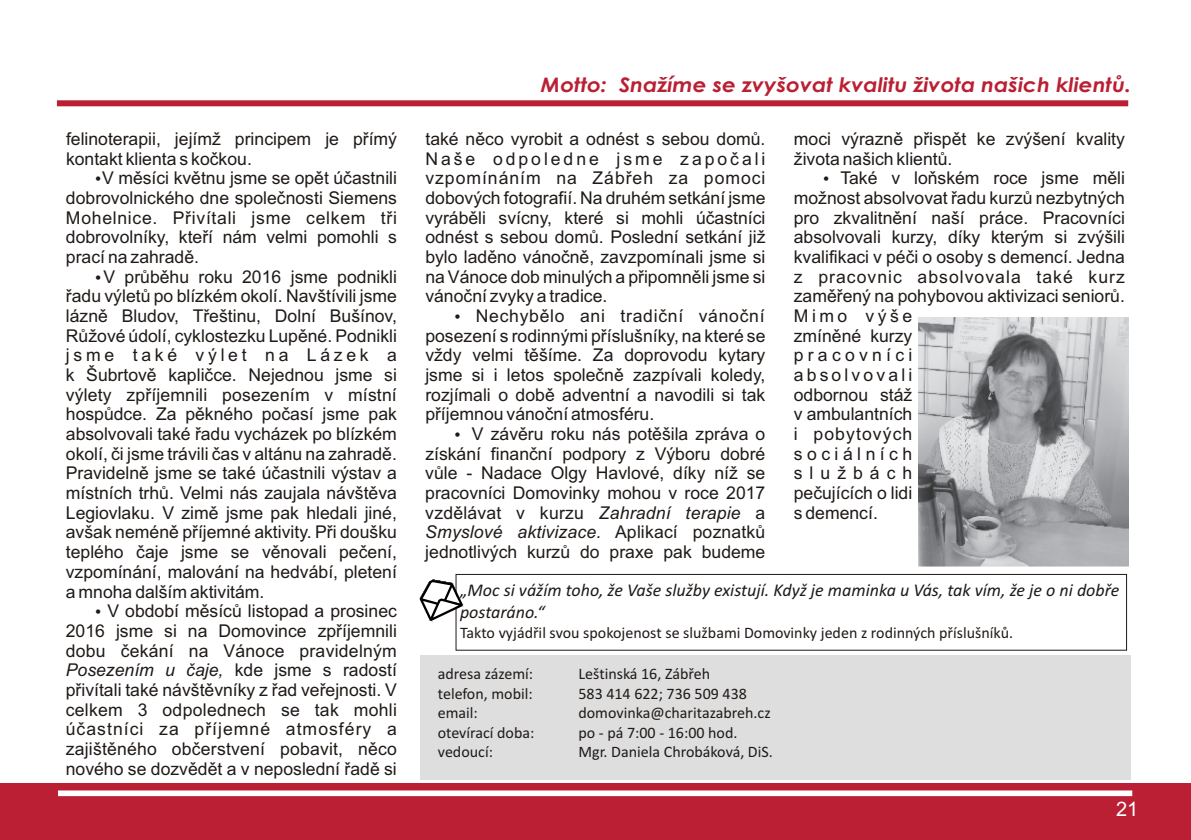
<style>
.page{position:relative;width:1191px;height:840px;background:#fff}
.page>*{position:absolute;margin:0;border:0;box-sizing:border-box;transform-origin:0 0}
.t1{font:italic 700 20px "Century Gothic";color:#ba1f33;scale:1.08 1}
.t2{font:20px "Arial";color:#fff}
.t3{font:italic 18px/22px "Calibri";color:#1f1a17}
.t4{font:17.6px/19.6px "Arial";color:#1f1a17}
.t5{font:17.6px "Arial";letter-spacing:.04em;color:#1f1a17}
.t6{font:17.6px "Arial";letter-spacing:.06em;color:#1f1a17}
.t7{font:italic 17.6px "Arial";color:#1f1a17}
.t8{font:17.6px "Arial";letter-spacing:.055em;color:#1f1a17}
.t9{font:17.6px "Arial";letter-spacing:.17em;color:#1f1a17}
.t10{font:17.6px "Arial";letter-spacing:.21em;color:#1f1a17}
.t11{font:17.6px "Arial";letter-spacing:.18em;color:#1f1a17}
.t12{font:17.6px "Arial";letter-spacing:.24em;color:#1f1a17}
.t13{font:17.6px "Arial";letter-spacing:.255em;color:#1f1a17}
.t14{font:17.6px "Arial";letter-spacing:.2em;color:#1f1a17}
.t15{font:17.6px "Arial";letter-spacing:.4em;color:#1f1a17}
.t16{font:16px "Calibri";color:#1f1a17}
.t17{font:15px "Wingdings";color:#1f1a17}
.s1{font-style:italic}
.s2{font-style:normal}
</style>
<div class="page">
<div style="left:421px;top:654px;width:710px;height:125px;background:#dedede"></div>
<div style="left:0;top:782px;width:1191px;height:57px;background:#ba1f33"></div>
<div style="left:58px;top:790px;width:1074px;height:5px;background:#fff"></div>
<div style="left:57px;top:100px;width:1071px;height:6px;background:#ba1f33"></div>
<div style="left:456px;top:574px;width:670px;height:76px;border:1px solid #1f1a17"></div>
<svg style="left:420px;top:579px;width:43px;height:41px"></svg>
<img style="left:918px;top:317px;width:210px;height:249px">
<p class="t1" style="left:541px;top:77px;width:548px">Motto: Snažíme se zvyšovat kvalitu života našich klientů.</p>
<p class="t4" style="left:66px;top:130px;width:332px">felinoterapii, jejímž principem je přímý</p>
<p class="t4" style="left:425px;top:130px;width:341px">také něco vyrobit a odnést s sebou domů.</p>
<p class="t4" style="left:794px;top:130px;width:332px">moci výrazně přispět ke zvýšení kvality</p>
<p class="t4" style="left:66px;top:150px;width:187px">kontakt klienta s kočkou.</p>
<p class="t17" style="left:95px;top:172px;width:46px">•</p>
<p class="t9" style="left:425px;top:152px;width:341px">Naše odpoledne jsme započali</p>
<p class="t4" style="left:794px;top:150px;width:160px">života našich klientů.</p>
<p class="t4" style="left:102px;top:170px;width:296px">V měsíci květnu jsme se opět účastnili</p>
<p class="t8" style="left:425px;top:171px;width:341px">vzpomínáním na Zábřeh za pomoci</p>
<p class="t4" style="left:822px;top:170px;width:304px">•Také v loňském roce jsme měli</p>
<p class="t4" style="left:66px;top:189px;width:332px">dobrovolnického dne společnosti Siemens</p>
<p class="t4" style="left:425px;top:189px;width:341px">dobových fotografií. Na druhém setkání jsme</p>
<p class="t4" style="left:794px;top:189px;width:332px">možnost absolvovat řadu kurzů nezbytných</p>
<p class="t5" style="left:66px;top:210px;width:332px">Mohelnice. Přivítali jsme celkem tři</p>
<p class="t4" style="left:425px;top:209px;width:341px">vyráběli svícny, které si mohli účastníci</p>
<p class="t4" style="left:794px;top:209px;width:332px">pro zkvalitnění naší práce. Pracovníci</p>
<p class="t4" style="left:66px;top:229px;width:332px">dobrovolníky, kteří nám velmi pomohli s</p>
<p class="t4" style="left:425px;top:229px;width:341px">odnést s sebou domů. Poslední setkání již</p>
<p class="t4" style="left:794px;top:229px;width:332px">absolvovali kurzy, díky kterým si zvýšili</p>
<p class="t4" style="left:66px;top:248px;width:135px">prací na zahradě.</p>
<p class="t17" style="left:95px;top:271px;width:46px">•</p>
<p class="t4" style="left:425px;top:248px;width:341px">bylo laděno vánočně, zavzpomínali jsme si</p>
<p class="t4" style="left:794px;top:248px;width:332px">kvalifikaci v péči o osoby s demencí. Jedna</p>
<p class="t4" style="left:103px;top:268px;width:295px">V průběhu roku 2016 jsme podnikli</p>
<p class="t4" style="left:425px;top:268px;width:341px">na Vánoce dob minulých a připomněli jsme si</p>
<p class="t6" style="left:794px;top:269px;width:332px">z pracovnic absolvovala také kurz</p>
<p class="t4" style="left:66px;top:288px;width:332px">řadu výletů po blízkém okolí. Navštívili jsme</p>
<p class="t4" style="left:425px;top:288px;width:183px">vánoční zvyky a tradice.</p>
<p class="t4" style="left:794px;top:288px;width:332px">zaměřený na pohybovou aktivizaci seniorů.</p>
<p class="t4" style="left:66px;top:307px;width:332px">lázně Bludov, Třeštinu, Dolní Bušínov,</p>
<p class="t5" style="left:454px;top:309px;width:312px">•Nechybělo ani tradiční vánoční</p>
<p class="t14" style="left:794px;top:309px;width:120px">Mimo výše</p>
<p class="t4" style="left:66px;top:327px;width:332px">Růžové údolí, cyklostezku Lupěné. Podnikli</p>
<p class="t4" style="left:425px;top:327px;width:341px">posezení s rodinnými příslušníky, na které se</p>
<p class="t4" style="left:794px;top:327px;width:120px">zmíněné kurzy</p>
<p class="t10" style="left:66px;top:348px;width:332px">jsme také výlet na Lázek a</p>
<p class="t4" style="left:425px;top:347px;width:341px">vždy velmi těšíme. Za doprovodu kytary</p>
<p class="t12" style="left:794px;top:348px;width:120px">pracovníci</p>
<p class="t4" style="left:66px;top:366px;width:332px">k Šubrtově kapličce. Nejednou jsme si</p>
<p class="t4" style="left:425px;top:366px;width:341px">jsme si i letos společně zazpívali koledy,</p>
<p class="t11" style="left:794px;top:368px;width:120px">absolvovali</p>
<p class="t4" style="left:66px;top:386px;width:332px">výlety zpříjemnili posezením v místní</p>
<p class="t4" style="left:425px;top:386px;width:341px">rozjímali o době adventní a navodili si tak</p>
<p class="t4" style="left:793px;top:386px;width:120px">odbornou stáž</p>
<p class="t4" style="left:66px;top:406px;width:332px">hospůdce. Za pěkného počasí jsme pak</p>
<p class="t4" style="left:425px;top:406px;width:230px">příjemnou vánoční atmosféru.</p>
<p class="t4" style="left:793px;top:406px;width:120px">v ambulantních</p>
<p class="t4" style="left:66px;top:425px;width:332px">absolvovali také řadu vycházek po blízkém</p>
<p class="t4" style="left:454px;top:425px;width:313px">•V závěru roku nás potěšila zpráva o</p>
<p class="t6" style="left:793px;top:427px;width:120px">i pobytových</p>
<p class="t4" style="left:66px;top:445px;width:332px">okolí, či jsme trávili čas v altánu na zahradě.</p>
<p class="t4" style="left:425px;top:445px;width:341px">získání finanční podpory z Výboru dobré</p>
<p class="t13" style="left:793px;top:446px;width:120px">sociálních</p>
<p class="t4" style="left:66px;top:465px;width:332px">Pravidelně jsme se také účastnili výstav a</p>
<p class="t4" style="left:425px;top:465px;width:341px">vůle - Nadace Olgy Havlové, díky níž se</p>
<p class="t15" style="left:793px;top:466px;width:120px">službách</p>
<p class="t4" style="left:66px;top:484px;width:332px">místních trhů. Velmi nás zaujala návštěva</p>
<p class="t4" style="left:425px;top:484px;width:341px">pracovníci Domovinky mohou v roce 2017</p>
<p class="t4" style="left:793px;top:484px;width:120px">pečujících o lidi</p>
<p class="t4" style="left:66px;top:504px;width:332px">Legiovlaku. V zimě jsme pak hledali jiné,</p>
<p class="t4" style="left:425px;top:504px;width:341px">vzdělávat v kurzu <span class="s1">Zahradní terapie</span> a</p>
<p class="t4" style="left:793px;top:504px;width:86px">s demencí.</p>
<p class="t4" style="left:66px;top:524px;width:332px">avšak neméně příjemné aktivity. Při doušku</p>
<p class="t7" style="left:425px;top:525px;width:341px">Smyslové aktivizace. <span class="s2">Aplikací poznatků</span></p>
<p class="t4" style="left:66px;top:543px;width:332px">teplého čaje jsme se věnovali pečení,</p>
<p class="t4" style="left:425px;top:543px;width:341px">jednotlivých kurzů do praxe pak budeme</p>
<p class="t4" style="left:66px;top:563px;width:332px">vzpomínání, malování na hedvábí, pletení a mnoha dalším aktivitám.</p>
<p class="t17" style="left:95px;top:605px;width:46px">•</p>
<p class="t3" style="left:460px;top:580px;width:661px">„Moc si vážím toho, že Vaše služby existují. Když je maminka u Vás, tak vím, že je o ni dobře postaráno.“</p>
<p class="t16" style="left:460px;top:626px;width:555px">Takto vyjádřil svou spokojenost se službami Domovinky jeden z rodinných příslušníků.</p>
<p class="t4" style="left:66px;top:602px;width:332px;text-align:justify;text-indent:42px">V období měsíců listopad a prosinec 2016 jsme si na Domovince zpříjemnili dobu čekání na Vánoce pravidelným <span class="s1">Posezením u čaje,</span> kde jsme s radostí přivítali také návštěvníky z řad veřejnosti. V celkem 3 odpolednech se tak mohli účastníci za příjemné atmosféry a zajištěného občerstvení pobavit, něco nového se dozvědět a v neposlední řadě si</p>
<p class="t16" style="left:438px;top:666px;width:97px">adresa zázemí:</p>
<p class="t16" style="left:578px;top:666px;width:133px">Leštinská 16, Zábřeh</p>
<p class="t16" style="left:438px;top:686px;width:96px">telefon, mobil:</p>
<p class="t16" style="left:578px;top:686px;width:170px">583 414 622; 736 509 438</p>
<p class="t16" style="left:438px;top:706px;width:42px">email:</p>
<p class="t16" style="left:578px;top:706px;width:194px">domovinka@charitazabreh.cz</p>
<p class="t16" style="left:438px;top:725px;width:98px">otevírací doba:</p>
<p class="t16" style="left:578px;top:725px;width:161px">po - pá 7:00 - 16:00 hod.</p>
<p class="t16" style="left:438px;top:745px;width:57px">vedoucí:</p>
<p class="t16" style="left:578px;top:745px;width:196px">Mgr. Daniela Chrobáková, DiS.</p>
<p class="t2" style="left:1116px;top:800px;width:24px">21</p>
</div>
